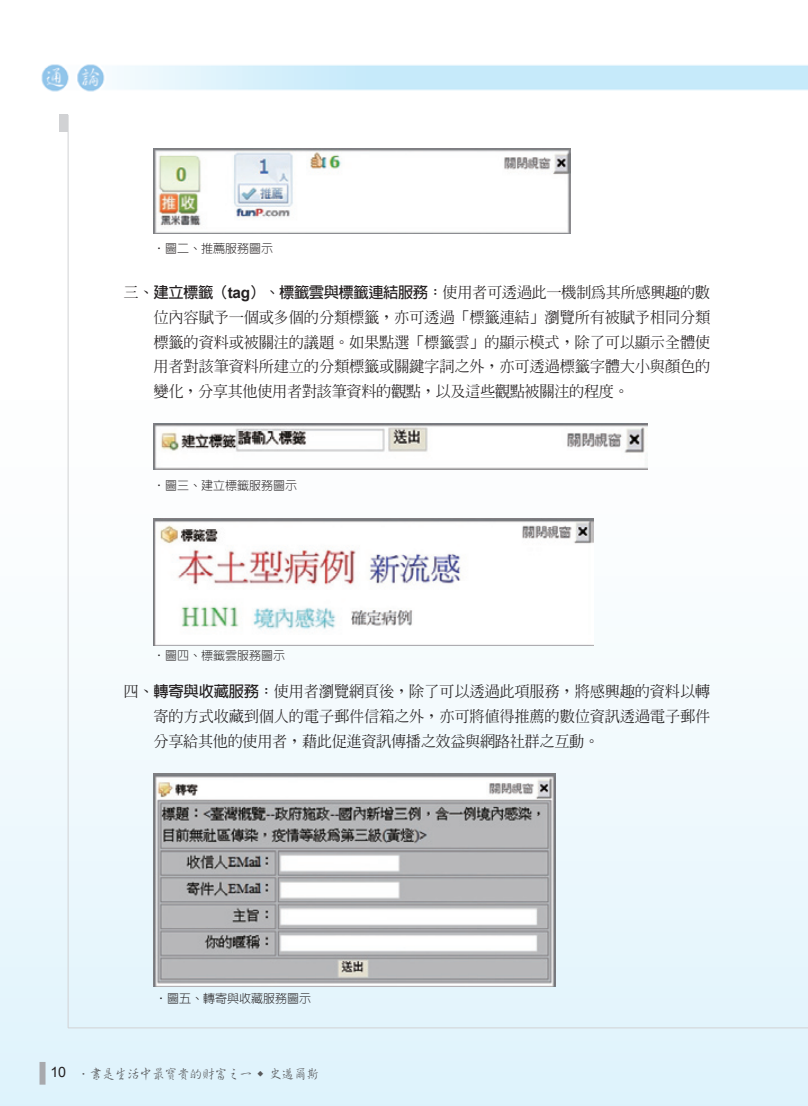
<style>
.page{position:relative;width:808px;height:1106px;background:#fff}
.page>*{position:absolute;margin:0;border:0;box-sizing:border-box;transform-origin:0 0}
.一_內文{font:500 15.3px/24.8px "AR Ming B5";letter-spacing:-.03em;color:#231f20;text-align:justify}
.t1{font:500 13.5px "AR Xing Shu B5";letter-spacing:-.075em;color:#57585a}
.圖說{font:300 12px "AR New Hei B5";color:#231f20}
.s1{font-family:"AR Hei B5";font-weight:700}
.s2{font-family:"Arial";font-weight:700}
</style>
<div class="page">
<div style="left:0;top:122px;width:808px;height:984px;background:linear-gradient(to bottom,#fff,#e3f4fc)"></div>
<svg style="left:807px;top:130px;width:1px;height:976px"></svg>
<div style="left:40px;top:1061px;width:6px;height:23px;background:#a8a9ad"></div>
<img style="left:0;top:64px;width:808px;height:66px">
<hr style="left:68px;top:1027px;width:740px;height:1px;background:#d1d2d4">
<hr style="left:68px;top:115px;width:1px;height:912px;background:#d1d2d4">
<div style="left:60px;top:115px;width:8px;height:17px;background:#d1d2d4"></div>
<img style="left:154px;top:149px;width:416px;height:85px">
<img style="left:154px;top:424px;width:493px;height:46px">
<img style="left:154px;top:518px;width:440px;height:128px">
<img style="left:154px;top:773px;width:401px;height:213px">
<p class="圖說" style="left:153px;top:242px;width:122px">‧圖二、推薦服務圖示</p>
<p class="一_內文" style="left:154px;top:280px;width:558px;text-indent:-30px">三、<span class="s1">建立標籤（</span><span class="s2">tag</span><span class="s1">）、標籤雲與標籤連結服務：</span>使用者可透過此一機制為其所感興趣的數位內容賦予一個或多個的分類標籤，亦可透過「標籤連結」瀏覽所有被賦予相同分類標籤的資料或被關注的議題。如果點選「標籤雲」的顯示模式，除了可以顯示全體使用者對該筆資料所建立的分類標籤或關鍵字詞之外，亦可透過標籤字體大小與顏色的變化，分享其他使用者對該筆資料的觀點，以及這些觀點被關注的程度。</p>
<p class="圖說" style="left:153px;top:479px;width:146px">‧圖三、建立標籤服務圖示</p>
<p class="圖說" style="left:153px;top:650px;width:134px">‧圖四、標籤雲服務圖示</p>
<p class="一_內文" style="left:154px;top:679px;width:558px;text-indent:-30px">四、<span class="s1">轉寄與收藏服務：</span>使用者瀏覽網頁後，除了可以透過此項服務，將感興趣的資料以轉寄的方式收藏到個人的電子郵件信箱之外，亦可將值得推薦的數位資訊透過電子郵件分享給其他的使用者，藉此促進資訊傳播之效益與網路社群之互動。</p>
<p class="圖說" style="left:155px;top:992px;width:158px">‧圖五、轉寄與收藏服務圖示</p>
<p class="t1" style="left:50px;top:1067px;width:271px"><sup>10</sup> ．書是生活中最寶貴的財富之一 <sup>◆</sup> 史邁爾斯</p>
</div>
